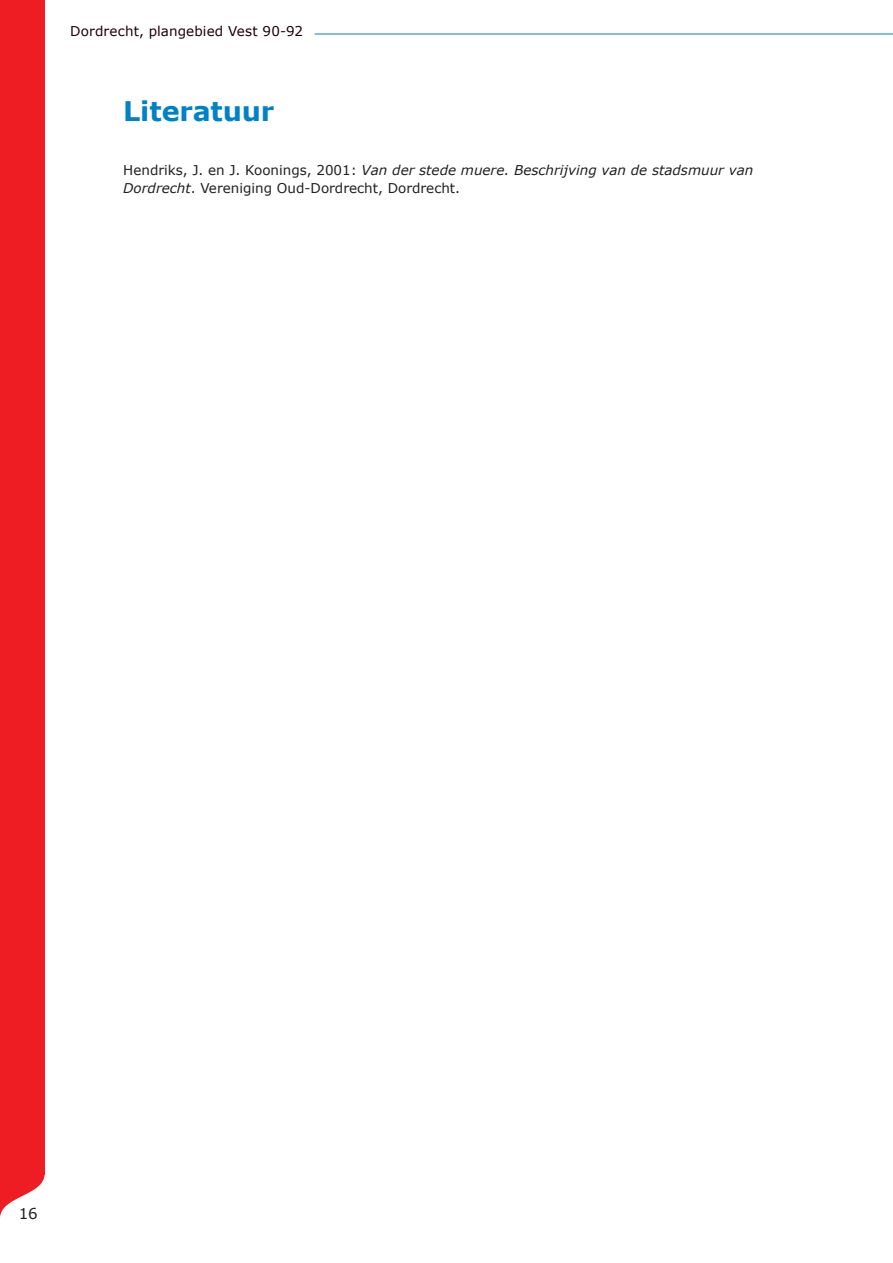
<style>
.page{position:relative;width:893px;height:1263px;background:#fff}
.page>*{position:absolute;margin:0;border:0;box-sizing:border-box;transform-origin:0 0}
.t1{font:700 27px "Verdana";letter-spacing:-.005em;color:#0082c8}
.t2{font:15px "Verdana";color:#231f20}
.t3{font:13.5px/18px "Verdana";color:#231f20}
.t4{font:13.5px "Verdana";letter-spacing:.005em;color:#1b0004}
.s1{font-style:italic}
</style>
<div class="page">
<hr style="left:315px;top:34px;width:578px;height:1px;background:#0082c8">
<div style="left:0;top:0;width:45px;height:1174px;background:#ee1d23"></div>
<svg style="left:0;top:1174px;width:45px;height:43px"></svg>
<p class="t4" style="left:70px;top:23px;width:234px">Dordrecht, plangebied Vest 90-92</p>
<h1 class="t1" style="left:123px;top:94px;width:152px">Literatuur</h1>
<p class="t3" style="left:123px;top:161px;width:632px">Hendriks, J. en J. Koonings, 2001: <span class="s1">Van der stede muere. Beschrijving van de stadsmuur van<br>Dordrecht</span>. Vereniging Oud-Dordrecht, Dordrecht.</p>
<p class="t2" style="left:19px;top:1204px;width:21px">16</p>
</div>
